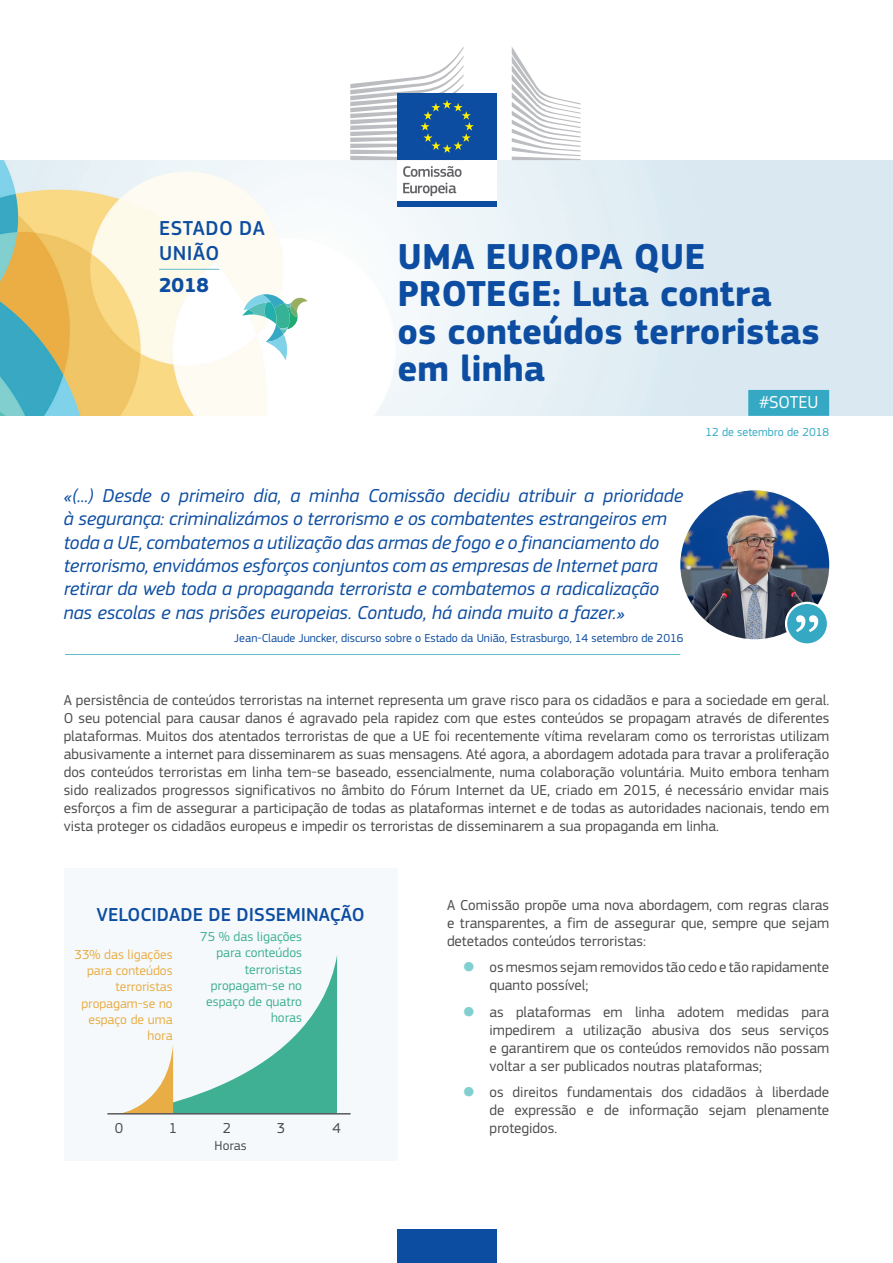
<style>
.page{position:relative;width:893px;height:1263px;background:#fff}
.page>*{position:absolute;margin:0;border:0;box-sizing:border-box;transform-origin:0 0}
.doc_title{font:700 37.5px/37.5px "EC Square Sans Pro";color:#0d4da1}
.theme1{font:500 21px/25.2px "EC Square Sans Pro";letter-spacing:.02em;color:#0d4da1}
.theme2{font:700 21px "EC Square Sans Pro";color:#0d4da1}
.quote{font:italic 19.5px/23.4px "EC Square Sans Pro";color:#0d4da1}
.graph_title{font:500 19.5px "EC Square Sans Pro";color:#0d4da1}
.tweet{font:18px "EC Square Sans Pro";color:#fff}
.body_break{font:15px/18px "EC Square Sans Pro";color:#4b4c4d;text-align:justify}
.graph_2{font:13.5px/16.2px "EC Square Sans Pro";color:#40b094;text-align:right}
.graph_1{font:13.5px/16.2px "EC Square Sans Pro";color:#e8ad45;text-align:right}
.graph_3{font:13.5px "EC Square Sans Pro";color:#4b4c4d}
.quote_auth{font:12px "EC Square Sans Pro";color:#0d4da1}
.doc_date{font:12px "EC Square Sans Pro";color:#35a9c4}
.s1{color:#81cfcf}
</style>
<div class="page">
<img style="left:0;top:160px;width:893px;height:256px">
<hr style="left:65px;top:654px;width:615px;height:1px;background:#61bbc8">
<img style="left:680px;top:490px;width:149px;height:149px;border-radius:74px">
<svg style="left:242px;top:294px;width:66px;height:66px"></svg>
<div style="left:786px;top:603px;width:42px;height:41px;background:#35a9c4;border-radius:50%"></div>
<div style="left:785px;top:602px;width:44px;height:44px;border:2px solid #fff;border-radius:50%"></div>
<svg style="left:796px;top:615px;width:22px;height:17px"></svg>
<div style="left:64px;top:868px;width:334px;height:293px;background:#f5f9fb"></div>
<svg style="left:123px;top:956px;width:214px;height:157px"></svg>
<hr style="left:108px;top:1113px;width:242px;height:1px;background:#59595c">
<hr style="left:159px;top:269px;width:60px;height:1px;background:#61bbc8">
<div style="left:748px;top:390px;width:81px;height:26px;background:#35a9c4"></div>
<div style="left:397px;top:158px;width:100px;height:44px;background:#fff"></div>
<div style="left:397px;top:201px;width:100px;height:6px;background:#0d4da1"></div>
<svg style="left:512px;top:47px;width:69px;height:113px"></svg>
<div style="left:397px;top:94px;width:100px;height:66px;background:#0d4da1"></div>
<svg style="left:350px;top:47px;width:124px;height:113px"></svg>
<svg style="left:403px;top:166px;width:59px;height:11px"></svg>
<svg style="left:403px;top:183px;width:53px;height:13px"></svg>
<div style="left:397px;top:1229px;width:100px;height:34px;background:#0d4da1"></div>
<p class="theme1" style="left:159px;top:216px;width:107px">ESTADO DA<br>UNIÃO</p>
<p class="theme2" style="left:159px;top:272px;width:52px">2018</p>
<p class="doc_title" style="left:398px;top:239px;width:424px">UMA EUROPA QUE<br>PROTEGE: Luta contra os conteúdos terroristas em linha</p>
<p class="tweet" style="left:759px;top:392px;width:61px">#SOTEU</p>
<p class="doc_date" style="left:705px;top:425px;width:125px">12 de setembro de 2018</p>
<p class="quote" style="left:64px;top:484px;width:621px">«(...) Desde o primeiro dia, a minha Comissão decidiu atribuir a prioridade à segurança: criminalizámos o terrorismo e os combatentes estrangeiros em toda a UE, combatemos a utilização das armas de fogo e o financiamento do terrorismo, envidámos esforços conjuntos com as empresas de Internet para retirar da web toda a propaganda terrorista e combatemos a radicalização nas escolas e nas prisões europeias. Contudo, há ainda muito a fazer.»</p>
<p class="quote_auth" style="left:234px;top:631px;width:451px">Jean-Claude Juncker, discurso sobre o Estado da União, Estrasburgo, 14 setembro de 2016</p>
<p class="body_break" style="left:64px;top:691px;width:767px">A persistência de conteúdos terroristas na internet representa um grave risco para os cidadãos e para a sociedade em geral.<br>O seu potencial para causar danos é agravado pela rapidez com que estes conteúdos se propagam através de diferentes plataformas. Muitos dos atentados terroristas de que a UE foi recentemente vítima revelaram como os terroristas utilizam abusivamente a internet para disseminarem as suas mensagens. Até agora, a abordagem adotada para travar a proliferação dos conteúdos terroristas em linha tem-se baseado, essencialmente, numa colaboração voluntária. Muito embora tenham sido realizados progressos significativos no âmbito do Fórum Internet da UE, criado em 2015, é necessário envidar mais esforços a fim de assegurar a participação de todas as plataformas internet e de todas as autoridades nacionais, tendo em vista proteger os cidadãos europeus e impedir os terroristas de disseminarem a sua propaganda em linha.</p>
<p class="graph_title" style="left:97px;top:904px;width:270px">VELOCIDADE DE DISSEMINAÇÃO</p>
<p class="graph_1" style="left:74px;top:946px;width:100px">33% das ligações para conteúdos terroristas propagam-se no espaço de uma hora</p>
<p class="graph_2" style="left:200px;top:929px;width:103px">75 % das ligações para conteúdos terroristas propagam-se no espaço de quatro horas</p>
<p class="body_break" style="left:115px;top:1119px;width:10px">0</p>
<p class="body_break" style="left:169px;top:1119px;width:10px">1</p>
<p class="body_break" style="left:223px;top:1119px;width:10px">2</p>
<p class="body_break" style="left:277px;top:1119px;width:10px">3</p>
<p class="body_break" style="left:333px;top:1119px;width:10px">4</p>
<p class="graph_3" style="left:215px;top:1138px;width:34px">Horas</p>
<p class="body_break" style="left:447px;top:896px;width:384px">A Comissão propõe uma nova abordagem, com regras claras e transparentes, a fim de assegurar que, sempre que sejam detetados conteúdos terroristas:</p>
<p class="body_break" style="left:489px;top:958px;width:341px;text-indent:-27px"><span class="s1">●</span> os mesmos sejam removidos tão cedo e tão rapidamente quanto possível;</p>
<p class="body_break" style="left:489px;top:1003px;width:341px;text-indent:-27px"><span class="s1">●</span> as plataformas em linha adotem medidas para impedirem a utilização abusiva dos seus serviços e garantirem que os conteúdos removidos não possam voltar a ser publicados noutras plataformas;</p>
<p class="body_break" style="left:489px;top:1083px;width:341px;text-indent:-27px"><span class="s1">●</span> os direitos fundamentais dos cidadãos à liberdade de expressão e de informação sejam plenamente protegidos.</p>
</div>
